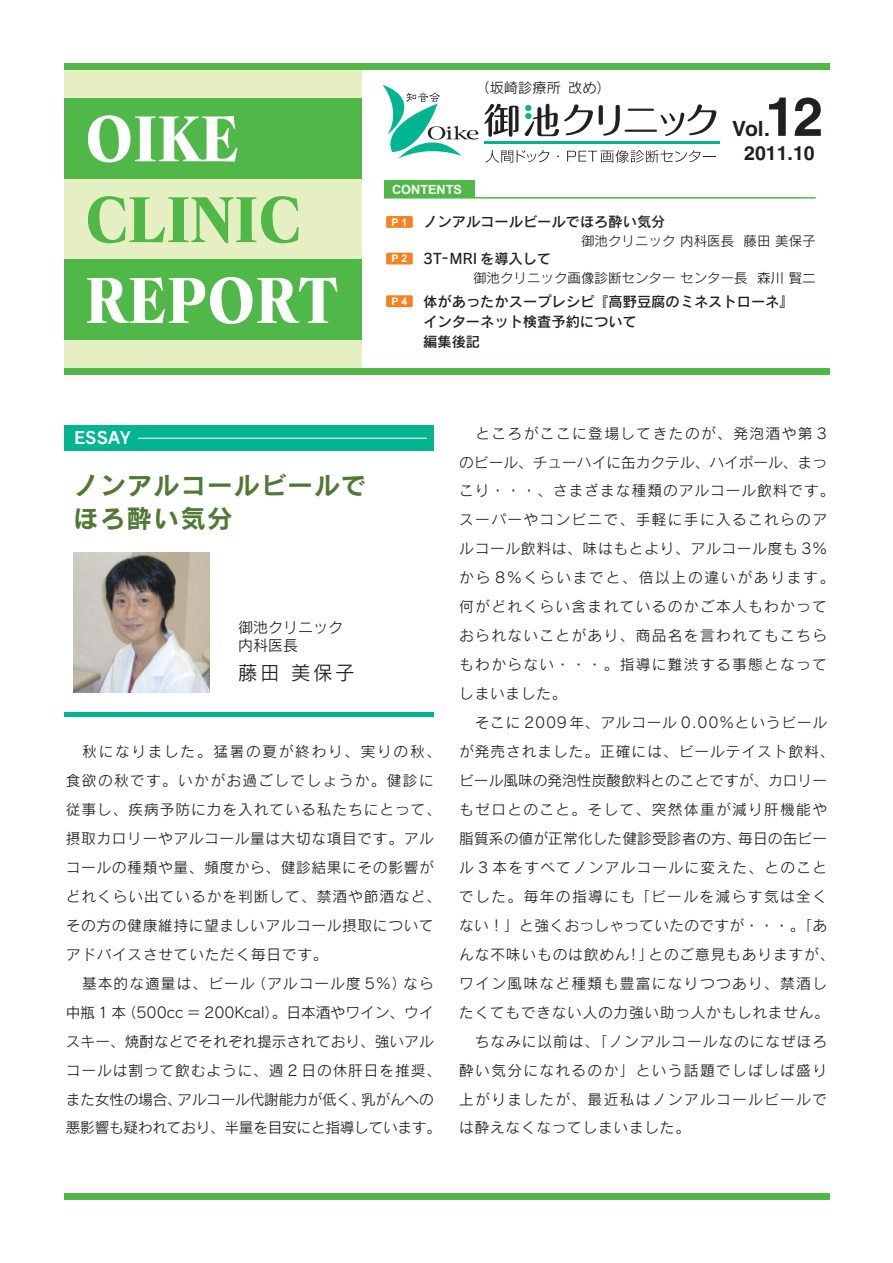
<style>
.page{position:relative;width:893px;height:1263px;background:#fff}
.page>*{position:absolute;margin:0;border:0;box-sizing:border-box;transform-origin:0 0}
.t1{font:60px "Matisse CID UB";color:#fff;scale:.93 1}
.t2{font:60px "Matisse CID UB";color:#4fb848;scale:.93 1}
.t3{font:700 54px "Helvetica";color:#231f20}
.t4{font:25.5px/33px "Rodin CID B";letter-spacing:.05em;color:#507936}
.t5{font:700 21px "Helvetica";color:#231f20}
.t6{font:700 19.5px "Helvetica";color:#231f20}
.t7{font:19.5px "Rodin CID M";color:#231f20}
.t8{font:16.5px "Rodin CID B";color:#fff}
.t9{font:15px/18px "Rodin CID M";color:#231f20}
.t10{font:14.7px/29px "Rodin CID M";letter-spacing:.09em;color:#231f20}
.t11{font:14.7px/29px "Rodin CID M";letter-spacing:.045em;color:#231f20}
.t12{font:14.25px/20.2px "Rodin CID DB";color:#231f20}
.t13{font:14.25px "Rodin CID M";color:#231f20}
.t14{font:13.5px "Rodin CID M";color:#231f20}
.t15{font:700 12.75px "Arial";color:#fff}
.t16{font:700 10.5px "Arial";color:#fff}
.s1{font-family:"Arial";font-weight:700;font-size:10.5px;color:#fff}
</style>
<div class="page">
<div style="left:64px;top:64px;width:297px;height:310px;background:#e6efc1"></div>
<div style="left:64px;top:98px;width:297px;height:81px;background:#4fb848"></div>
<div style="left:64px;top:259px;width:297px;height:81px;background:#4fb848"></div>
<div style="left:64px;top:64px;width:765px;height:6px;background:#4fb848"></div>
<div style="left:64px;top:368px;width:765px;height:6px;background:#4fb848"></div>
<div style="left:64px;top:1193px;width:765px;height:6px;background:#4fb848"></div>
<svg style="left:383px;top:85px;width:95px;height:74px"></svg>
<svg style="left:485px;top:150px;width:64px;height:13px"></svg>
<svg style="left:567px;top:150px;width:149px;height:13px"></svg>
<svg style="left:484px;top:104px;width:34px;height:33px"></svg>
<svg style="left:599px;top:105px;width:21px;height:31px"></svg>
<hr style="left:625px;top:130px;width:32px;height:2px;background:#231f20">
<hr style="left:628px;top:109px;width:26px;height:2px;background:#231f20">
<svg style="left:660px;top:104px;width:56px;height:32px"></svg>
<svg style="left:525px;top:104px;width:68px;height:32px"></svg>
<hr style="left:484px;top:142px;width:235px;height:2px;background:#00b590">
<div style="left:64px;top:425px;width:370px;height:26px;background:#00b590"></div>
<div style="left:64px;top:712px;width:370px;height:5px;background:#00b590"></div>
<img style="left:73px;top:552px;width:136px;height:141px">
<hr style="left:138px;top:438px;width:289px;height:1px;background:#fff">
<hr style="left:384px;top:197px;width:432px;height:2px;background:#4fb848">
<div style="left:386px;top:253px;width:27px;height:11px;background:#f5821f;border-radius:2px"></div>
<div style="left:386px;top:216px;width:27px;height:12px;background:#f5821f;border-radius:2px"></div>
<div style="left:386px;top:295px;width:27px;height:12px;background:#f5821f;border-radius:2px"></div>
<div style="left:384px;top:180px;width:90px;height:18px;background:#4fb848"></div>
<h1 class="t1" style="left:85px;top:116px;width:167px">OIKE</h1>
<h1 class="t2" style="left:85px;top:197px;width:234px">CLINIC</h1>
<h1 class="t1" style="left:85px;top:278px;width:274px">REPORT</h1>
<p class="t13" style="left:475px;top:83px;width:137px">（坂崎診療所改め）</p>
<p class="t15" style="left:392px;top:182px;width:72px">CONTENTS</p>
<h2 class="t3" style="left:765px;top:97px;width:59px">12</h2>
<h3 class="t5" style="left:732px;top:121px;width:39px">Vol.</h3>
<h3 class="t6" style="left:744px;top:146px;width:72px">2011.10</h3>
<p class="t16" style="left:392px;top:216px;width:17px">P 1</p>
<p class="t16" style="left:392px;top:252px;width:17px">P 2</p>
<p class="t12" style="left:423px;top:214px;width:244px">ノンアルコールビールでほろ酔い気分</p>
<p class="t14" style="left:581px;top:236px;width:236px">御池クリニック 内科医長 藤田 美保子</p>
<p class="t12" style="left:423px;top:250px;width:130px">3T-MRI を導入して</p>
<p class="t14" style="left:473px;top:273px;width:344px">御池クリニック画像診断センター センター長 森川 賢二</p>
<p class="t12" style="left:423px;top:293px;width:372px;text-indent:-32px"><span class="s1">P 4</span> 体があったかスープレシピ『高野豆腐のミネストローネ』インターネット検査予約について<br>編集後記</p>
<p class="t8" style="left:74px;top:432px;width:58px">ESSAY</p>
<h3 class="t4" style="left:73px;top:472px;width:295px">ノンアルコールビールでほろ酔い気分</h3>
<p class="t9" style="left:238px;top:621px;width:106px">御池クリニック内科医長</p>
<h3 class="t7" style="left:238px;top:665px;width:118px">藤田 美保子</h3>
<p class="t11" style="left:66px;top:739px;width:377px">　秋になりました。猛暑の夏が終わり、実りの秋、食欲の秋です。いかがお過ごしでしょうか。健診に従事し、疾病予防に力を入れている私たちにとって、摂取カロリーやアルコール量は大切な項目です。アルコールの種類や量、頻度から、健診結果にその影響がどれくらい出ているかを判断して、禁酒や節酒など、その方の健康維持に望ましいアルコール摂取についてアドバイスさせていただく毎日です。<br>　基本的な適量は、ビール（アルコール度 5％）なら中瓶 1 本（500cc ＝ 200Kcal）。日本酒やワイン、ウイスキー、焼酎などでそれぞれ提示されており、強いアルコールは割って飲むように、週 2 日の休肝日を推奨、また女性の場合、アルコール代謝能力が低く、乳がんへの悪影響も疑われており、半量を目安にと指導しています。</p>
<p class="t10" style="left:459px;top:421px;width:377px">　ところがここに登場してきたのが、発泡酒や第 3のビール、チューハイに缶カクテル、ハイボール、まっこり・・・、さまざまな種類のアルコール飲料です。スーパーやコンビニで、手軽に手に入るこれらのアルコール飲料は、味はもとより、アルコール度も 3％から 8％くらいまでと、倍以上の違いがあります。何がどれくらい含まれているのかご本人もわかっておられないことがあり、商品名を言われてもこちらもわからない・・・。指導に難渋する事態となってしまいました。<br>　そこに 2009年、アルコール 0.00％というビールが発売されました。正確には、ビールテイスト飲料、ビール風味の発泡性炭酸飲料とのことですが、カロリーもゼロとのこと。そして、突然体重が減り肝機能や脂質系の値が正常化した健診受診者の方、毎日の缶ビール 3 本をすべてノンアルコールに変えた、とのことでした。毎年の指導にも「ビールを減らす気は全くない！」と強くおっしゃっていたのですが・・・。「あんな不味いものは飲めん！」とのご意見もありますが、ワイン風味など種類も豊富になりつつあり、禁酒したくてもできない人の力強い助っ人かもしれません。　ちなみに以前は、「ノンアルコールなのになぜほろ酔い気分になれるのか」という話題でしばしば盛り上がりましたが、最近私はノンアルコールビールでは酔えなくなってしまいました。</p>
</div>
